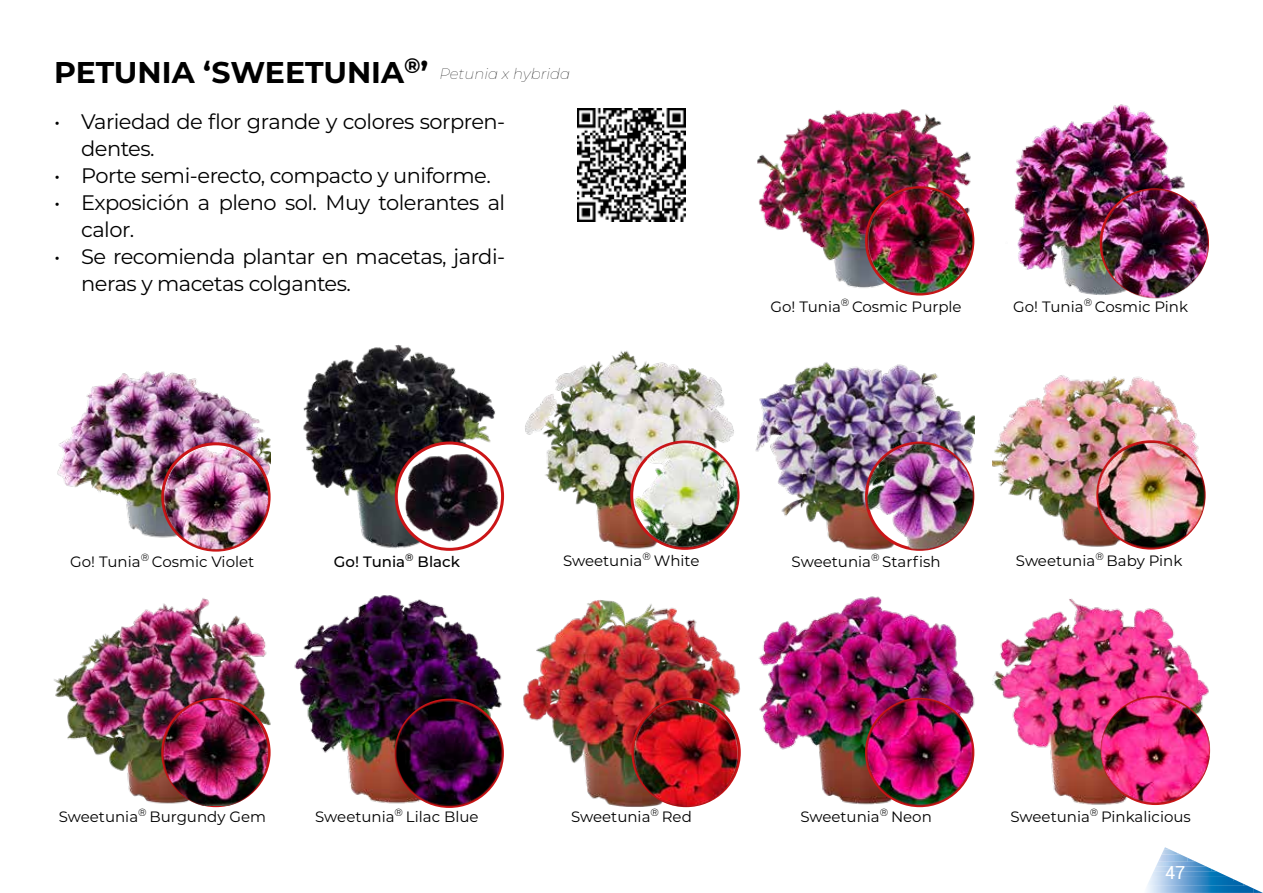
<style>
.page{position:relative;width:1263px;height:893px;background:#fff}
.page>*{position:absolute;margin:0;border:0;box-sizing:border-box;transform-origin:0 0}
.t1{font:700 30px "Montserrat";color:#000}
.t2{font:21px/27px "Montserrat";letter-spacing:-.025em;color:#000}
.t3{font:18px "Roboto";color:#fff}
.t4{font:15px "Montserrat";color:#000}
.t5{font:500 15px "Montserrat";color:#000}
.s1{font-weight:100;font-style:italic;font-size:15px}
</style>
<div class="page">
<img style="left:1147px;top:886px;width:96px;height:7px">
<img style="left:1147px;top:881px;width:96px;height:5px">
<img style="left:1149px;top:876px;width:84px;height:5px">
<img style="left:1151px;top:871px;width:73px;height:5px">
<img style="left:1154px;top:866px;width:58px;height:5px">
<img style="left:1156px;top:862px;width:46px;height:4px">
<img style="left:1158px;top:854px;width:29px;height:8px">
<img style="left:1162px;top:849px;width:15px;height:5px">
<svg style="left:1164px;top:847px;width:6px;height:3px"></svg>
<svg style="left:1187px;top:858px;width:9px;height:4px"></svg>
<svg style="left:1243px;top:884px;width:20px;height:9px"></svg>
<img style="left:525px;top:350px;width:209px;height:193px">
<img style="left:303px;top:344px;width:193px;height:203px">
<img style="left:755px;top:362px;width:219px;height:160px">
<img style="left:54px;top:598px;width:213px;height:210px">
<img style="left:523px;top:600px;width:217px;height:199px">
<img style="left:992px;top:375px;width:205px;height:166px">
<img style="left:578px;top:109px;width:107px;height:113px">
<img style="left:1014px;top:104px;width:155px;height:191px">
<img style="left:758px;top:109px;width:212px;height:170px">
<img style="left:57px;top:371px;width:203px;height:165px">
<img style="left:294px;top:595px;width:208px;height:213px">
<img style="left:992px;top:598px;width:207px;height:206px">
<img style="left:758px;top:596px;width:209px;height:207px">
<img style="left:1071px;top:434px;width:135px;height:116px">
<img style="left:145px;top:701px;width:126px;height:105px">
<img style="left:601px;top:687px;width:140px;height:121px">
<img style="left:145px;top:424px;width:126px;height:128px">
<img style="left:837px;top:154px;width:138px;height:142px">
<img style="left:1091px;top:175px;width:118px;height:124px">
<img style="left:376px;top:684px;width:128px;height:123px">
<img style="left:613px;top:435px;width:127px;height:115px">
<img style="left:823px;top:426px;width:152px;height:125px">
<img style="left:848px;top:683px;width:127px;height:125px">
<img style="left:1085px;top:678px;width:126px;height:127px">
<img style="left:381px;top:440px;width:124px;height:111px">
<h1 class="t1" style="left:54px;top:51px;width:518px">PETUNIA ‘SWEETUNIA<sup>®</sup>’ <span class="s1">Petunia x hybrida</span></h1>
<h2 class="t2" style="left:81px;top:107px;width:426px;text-indent:-27px">• Variedad de flor grande y colores sorpren&shy;dentes.</h2>
<h2 class="t2" style="left:54px;top:161px;width:438px">• Porte semi-erecto, compacto y uniforme.</h2>
<h2 class="t2" style="left:81px;top:188px;width:426px;text-indent:-27px">• Exposición a pleno sol. Muy tolerantes al calor.</h2>
<h2 class="t2" style="left:81px;top:242px;width:425px;text-indent:-27px">• Se recomienda plantar en macetas, jardi&shy;neras y macetas colgantes.</h2>
<p class="t4" style="left:770px;top:297px;width:193px">Go! Tunia<sup>®</sup> Cosmic Purple</p>
<p class="t4" style="left:1013px;top:297px;width:176px">Go! Tunia<sup>®</sup> Cosmic Pink</p>
<p class="t4" style="left:70px;top:552px;width:185px">Go! Tunia<sup>®</sup> Cosmic Violet</p>
<p class="t4" style="left:1016px;top:551px;width:168px">Sweetunia<sup>®</sup> Baby Pink</p>
<p class="t4" style="left:563px;top:551px;width:138px">Sweetunia<sup>®</sup> White</p>
<p class="t5" style="left:334px;top:551px;width:127px">Go! Tunia<sup>®</sup> Black</p>
<p class="t4" style="left:792px;top:552px;width:150px">Sweetunia<sup>®</sup> Starfish</p>
<p class="t4" style="left:59px;top:807px;width:209px">Sweetunia<sup>®</sup> Burgundy Gem</p>
<p class="t4" style="left:315px;top:807px;width:165px">Sweetunia<sup>®</sup> Lilac Blue</p>
<p class="t4" style="left:571px;top:807px;width:122px">Sweetunia<sup>®</sup> Red</p>
<p class="t4" style="left:800px;top:807px;width:133px">Sweetunia<sup>®</sup> Neon</p>
<p class="t4" style="left:1010px;top:807px;width:182px">Sweetunia<sup>®</sup> Pinkalicious</p>
<p class="t3" style="left:1165px;top:860px;width:22px">47</p>
</div>
